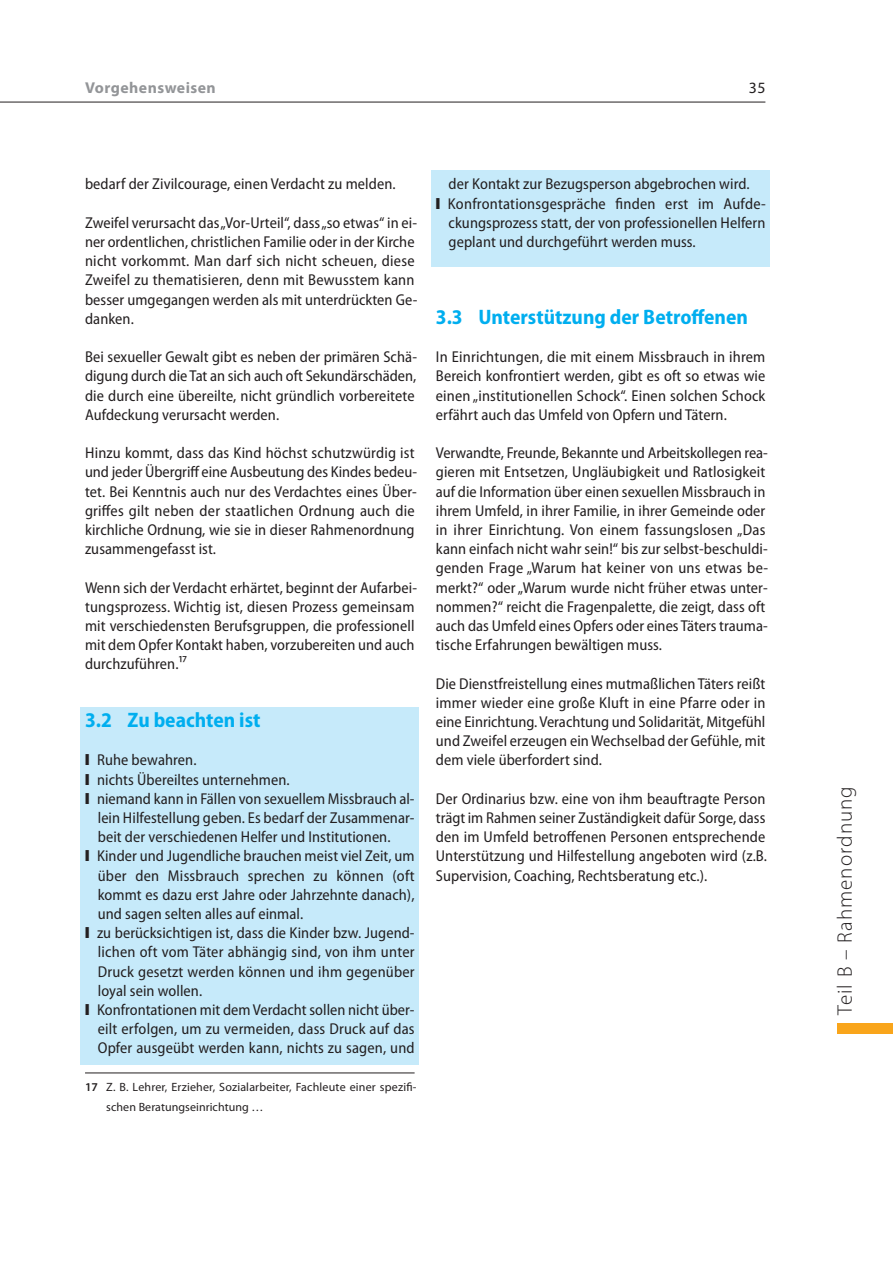
<style>
.page{position:relative;width:893px;height:1263px;background:#fff}
.page>*{position:absolute;margin:0;border:0;box-sizing:border-box;transform-origin:0 0}
.t1{font:700 semi-condensed 21px "Myriad Pro";color:#00aeef}
.t2{font:300 21px "Myriad Pro";letter-spacing:.05em;color:#231f20}
.t3{font:semi-condensed 15.75px/19.2px "Myriad Pro";letter-spacing:.005em;color:#231f20}
.t4{font:700 15.75px "Myriad Pro";letter-spacing:.03em;color:#939598}
.t5{font:15.75px "Myriad Pro";color:#231f20}
.t6{font:12px/19.2px "Myriad Pro";letter-spacing:.015em;color:#231f20}
.s1{font-weight:600}
</style>
<div class="page">
<div style="left:81px;top:708px;width:338px;height:357px;background:#c6eafa"></div>
<div style="left:432px;top:170px;width:338px;height:96px;background:#c6eafa"></div>
<hr style="left:0;top:102px;width:765px;height:1px;background:#231f20">
<hr style="left:85px;top:1073px;width:330px;height:1px;background:#231f20">
<div style="left:838px;top:1023px;width:55px;height:11px;background:#f9a51b"></div>
<p class="t4" style="left:85px;top:81px;width:132px">Vorgehensweisen</p>
<p class="t5" style="left:749px;top:81px;width:18px">35</p>
<p class="t3" style="left:85px;top:176px;width:312px">bedarf der Zivilcourage, einen Verdacht zu melden.</p>
<p class="t3" style="left:85px;top:214px;width:334px">Zweifel verursacht das„Vor-Urteil“, dass„so etwas“ in ei&shy;ner ordentlichen, christlichen Familie oder in der Kirche nicht vorkommt. Man darf sich nicht scheuen, diese Zweifel zu thematisieren, denn mit Bewusstem kann besser umgegangen werden als mit unterdrückten Ge&shy;danken.</p>
<p class="t3" style="left:85px;top:348px;width:333px">Bei sexueller Gewalt gibt es neben der primären Schä&shy;digung durch die Tat an sich auch oft Sekundärschäden, die durch eine übereilte, nicht gründlich vorbereitete Aufdeckung verursacht werden.</p>
<p class="t3" style="left:85px;top:444px;width:333px">Hinzu kommt, dass das Kind höchst schutzwürdig ist und jeder Übergriff eine Ausbeutung des Kindes bedeu&shy;tet. Bei Kenntnis auch nur des Verdachtes eines Über&shy;griffes gilt neben der staatlichen Ordnung auch die kirchliche Ordnung, wie sie in dieser Rahmenordnung zusammengefasst ist.</p>
<p class="t3" style="left:85px;top:579px;width:333px">Wenn sich der Verdacht erhärtet, beginnt der Aufarbei&shy;tungsprozess. Wichtig ist, diesen Prozess gemeinsam mit verschiedensten Berufsgruppen, die professionell mit dem Opfer Kontakt haben, vorzubereiten und auch durchzuführen.17</p>
<h1 class="t1" style="left:85px;top:712px;width:177px">3.2 Zu beachten ist</h1>
<p class="t3" style="left:85px;top:752px;width:113px">❙ Ruhe bewahren.</p>
<p class="t3" style="left:85px;top:771px;width:206px">❙ nichts Übereiltes unternehmen.</p>
<p class="t3" style="left:85px;top:790px;width:331px">❙ niemand kann in Fällen von sexuellem Missbrauch al-</p>
<p class="t3" style="left:98px;top:809px;width:318px">lein Hilfestellung geben. Es bedarf der Zusammenar-</p>
<p class="t3" style="left:98px;top:828px;width:294px">beit der verschiedenen Helfer und Institutionen.</p>
<p class="t3" style="left:85px;top:848px;width:331px">❙ Kinder und Jugendliche brauchen meist viel Zeit, um</p>
<p class="t3" style="left:98px;top:867px;width:318px">über den Missbrauch sprechen zu können (oft</p>
<p class="t3" style="left:98px;top:886px;width:318px">kommt es dazu erst Jahre oder Jahrzehnte danach),</p>
<p class="t3" style="left:98px;top:905px;width:207px">und sagen selten alles auf einmal.</p>
<p class="t3" style="left:85px;top:924px;width:331px">❙ zu berücksichtigen ist, dass die Kinder bzw. Jugend-</p>
<p class="t3" style="left:98px;top:944px;width:318px">lichen oft vom Täter abhängig sind, von ihm unter</p>
<p class="t3" style="left:98px;top:963px;width:318px">Druck gesetzt werden können und ihm gegenüber</p>
<p class="t3" style="left:98px;top:982px;width:106px">loyal sein wollen.</p>
<p class="t3" style="left:85px;top:1001px;width:331px">❙ Konfrontationen mit demVerdacht sollen nicht über-</p>
<p class="t3" style="left:98px;top:1020px;width:318px">eilt erfolgen, um zu vermeiden, dass Druck auf das</p>
<p class="t3" style="left:98px;top:1040px;width:318px">Opfer ausgeübt werden kann, nichts zu sagen, und</p>
<p class="t6" style="left:106px;top:1079px;width:312px;text-indent:-21px"><span class="s1">17</span> Z. B. Lehrer, Erzieher, Sozialarbeiter, Fachleute einer spezifi&shy;schen Beratungseinrichtung …</p>
<p class="t3" style="left:449px;top:176px;width:302px">der Kontakt zur Bezugsperson abgebrochen wird.</p>
<p class="t3" style="left:436px;top:195px;width:332px">❙ Konfrontationsgespräche finden erst im Aufde-</p>
<p class="t3" style="left:449px;top:214px;width:318px">ckungsprozess statt, der von professionellen Helfern</p>
<p class="t3" style="left:449px;top:233px;width:249px">geplant und durchgeführt werden muss.</p>
<h1 class="t1" style="left:436px;top:309px;width:314px">3.3 Unterstützung der Betroffenen</h1>
<p class="t3" style="left:436px;top:348px;width:331px;text-align:justify">In Einrichtungen, die mit einem Missbrauch in ihrem Bereich konfrontiert werden, gibt es oft so etwas wie einen „institutionellen Schock“. Einen solchen Schock erfährt auch das Umfeld von Opfern und Tätern.</p>
<p class="t3" style="left:436px;top:444px;width:334px">Verwandte, Freunde, Bekannte und Arbeitskollegen rea&shy;gieren mit Entsetzen, Ungläubigkeit und Ratlosigkeit auf die Information über einen sexuellen Missbrauch in ihrem Umfeld, in ihrer Familie, in ihrer Gemeinde oder in ihrer Einrichtung. Von einem fassungslosen „Das kann einfach nicht wahr sein!“ bis zur selbst-beschuldi&shy;genden Frage „Warum hat keiner von uns etwas be&shy;merkt?“ oder„Warum wurde nicht früher etwas unter&shy;nommen?“ reicht die Fragenpalette, die zeigt, dass oft auch das Umfeld eines Opfers oder eines Täters trauma&shy;tische Erfahrungen bewältigen muss.</p>
<p class="t3" style="left:436px;top:675px;width:331px;text-align:justify">Die Dienstfreistellung eines mutmaßlichen Täters reißt immer wieder eine große Kluft in eine Pfarre oder in eine Einrichtung. Verachtung und Solidarität, Mitgefühl und Zweifel erzeugen einWechselbad der Gefühle, mit dem viele überfordert sind.</p>
<p class="t3" style="left:436px;top:790px;width:333px;text-align:justify">Der Ordinarius bzw. eine von ihm beauftragte Person trägt im Rahmen seiner Zuständigkeit dafür Sorge, dass den im Umfeld betroffenen Personen entsprechende Unterstützung und Hilfestellung angeboten wird (z.B.<br>Supervision, Coaching, Rechtsberatung etc.).</p>
<h1 class="t2" style="left:837px;top:1014px;width:230px;rotate:-90deg">Teil B – Rahmenordnung</h1>
</div>
